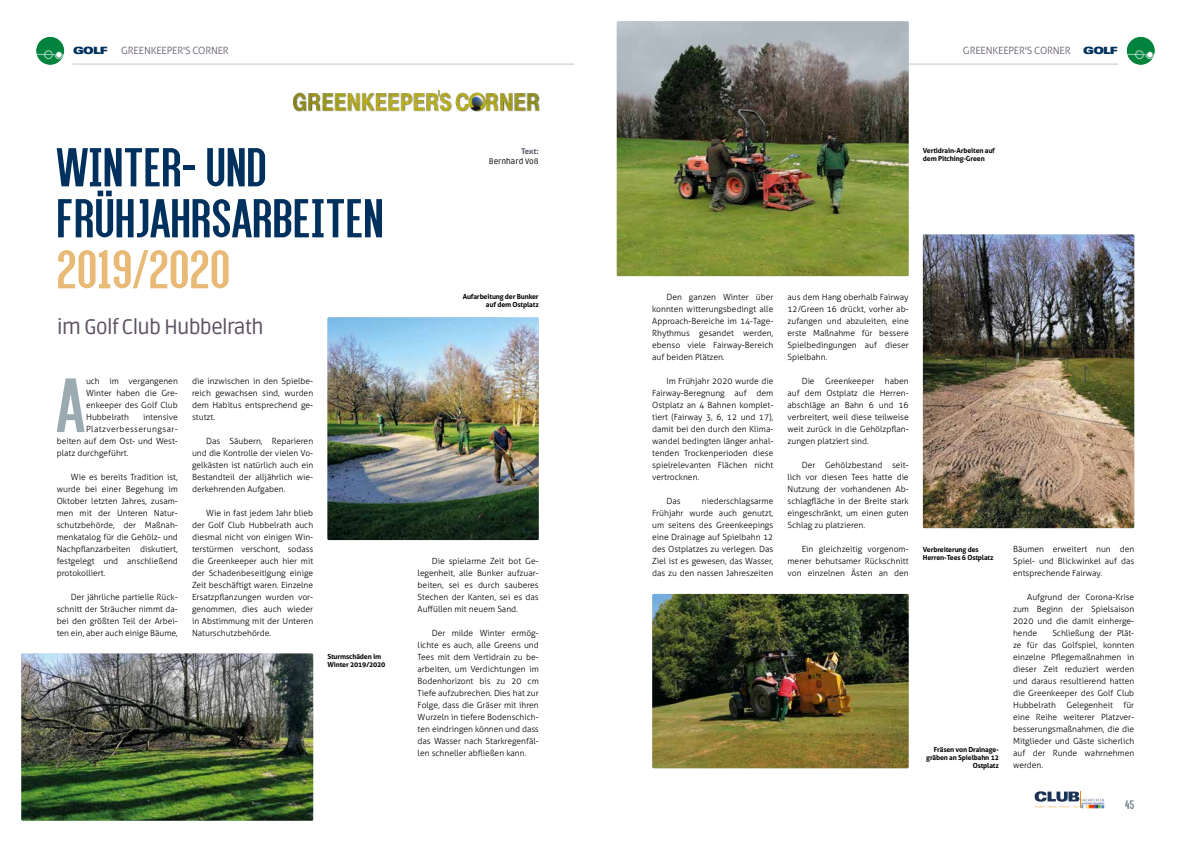
<style>
.page{position:relative;width:1191px;height:842px;background:#fff}
.page>*{position:absolute;margin:0;border:0;box-sizing:border-box;transform-origin:0 0}
.t1{font:81.3px "Alegre Sans";color:#9ba9b1}
.t2{font:58px/51px "Alegre Sans";letter-spacing:.01em;color:#00315e}
.t3{font:58px "Alegre Sans";letter-spacing:.01em;color:#e9ba75}
.t4{font:21px "Ruda";letter-spacing:-.045em;color:#5d5363}
.t5{font:13px "Alegre Sans";color:#6c7c85}
.t6{font:300 10px "Aller";letter-spacing:-.02em;color:#5d5363}
.t7{font:10px "Univers LT Std X Black Ex";letter-spacing:-.075em;color:#00315e}
.t8{font:300 8.5px/12px "Aller";color:#000;text-align:justify}
.t9{font:300 8.5px "Aller";letter-spacing:.05em;color:#000}
.t10{font:8px "Ruda";color:#000}
.t11{font:700 8px "Aller";color:#5d5363}
.t12{font:700 7px/8px "Aller";letter-spacing:-.02em;color:#000}
</style>
<div class="page">
<svg style="left:1034px;top:791px;width:69px;height:17px"></svg>
<svg style="left:36px;top:36px;width:29px;height:29px"></svg>
<img style="left:36px;top:37px;width:28px;height:28px;border-radius:14px">
<div style="left:35px;top:36px;width:30px;height:30px;border:1px solid #fff;border-radius:50%"></div>
<hr style="left:73px;top:64px;width:501px;height:1px;background:#c5c6c6">
<div style="left:293px;top:91px;width:247px;height:21px;background:#000;opacity:.45"></div>
<img style="left:293px;top:91px;width:245px;height:19px">
<img style="left:1126px;top:37px;width:29px;height:28px;border-radius:14px">
<div style="left:1126px;top:36px;width:29px;height:30px;border:1px solid #fff;border-radius:50%"></div>
<hr style="left:617px;top:64px;width:501px;height:1px;background:#c5c6c6">
<img style="left:21px;top:653px;width:292px;height:168px">
<img style="left:617px;top:21px;width:291px;height:255px">
<img style="left:327px;top:317px;width:212px;height:223px">
<img style="left:652px;top:594px;width:256px;height:174px">
<img style="left:923px;top:234px;width:211px;height:294px">
<p class="t7" style="left:73px;top:45px;width:36px">GOLF</p>
<p class="t6" style="left:121px;top:45px;width:109px">GREENKEEPER'S CORNER</p>
<h2 class="t2" style="left:57px;top:140px;width:328px">WINTER- UND<br>FRÜHJAHRSARBEITEN</h2>
<h2 class="t3" style="left:57px;top:234px;width:175px">2019/2020</h2>
<h3 class="t4" style="left:57px;top:315px;width:208px">im Golf Club Hubbelrath</h3>
<h1 class="t1" style="left:57px;top:357px;width:29px">A</h1>
<p class="t8" style="left:86px;top:375px;width:93px">uch im vergangenen Winter haben die Gre&shy;enkeeper des Golf Club Hubbelrath</p>
<p class="t8" style="left:143px;top:411px;width:36px">intensive</p>
<p class="t9" style="left:86px;top:424px;width:93px">Platzverbesserungsar-</p>
<p class="t8" style="left:57px;top:435px;width:123px">beiten auf dem Ost- und West-</p>
<p class="t8" style="left:57px;top:447px;width:73px">platz durchgeführt.</p>
<p class="t8" style="left:57px;top:471px;width:123px;text-indent:14px">Wie es bereits Tradition ist, wurde bei einer Begehung im Oktober letzten Jahres, zusam&shy;men mit der Unteren Natur&shy;schutzbehörde, der Maßnah&shy;menkatalog für die Gehölz- und Nachpflanzarbeiten diskutiert, festgelegt und anschließend protokolliert.</p>
<p class="t8" style="left:57px;top:591px;width:123px;text-indent:14px">Der jährliche partielle Rück&shy;schnitt der Sträucher nimmt da&shy;bei den größten Teil der Arbei&shy;ten ein, aber auch einige Bäume,</p>
<p class="t8" style="left:192px;top:375px;width:123px">die inzwischen in den Spielbe&shy;reich gewachsen sind, wurden dem Habitus entsprechend ge&shy;stutzt.</p>
<p class="t8" style="left:192px;top:435px;width:123px;text-indent:14px">Das Säubern, Reparieren und die Kontrolle der vielen Vo&shy;gelkästen ist natürlich auch ein Bestandteil der alljährlich wie&shy;derkehrenden Aufgaben.</p>
<p class="t8" style="left:192px;top:507px;width:123px;text-indent:14px">Wie in fast jedem Jahr blieb der Golf Club Hubbelrath auch diesmal nicht von einigen Win&shy;terstürmen verschont, sodass die Greenkeeper auch hier mit der Schadenbeseitigung einige Zeit beschäftigt waren. Einzelne Ersatzpflanzungen wurden vor&shy;genommen, dies auch wieder in Abstimmung mit der Unteren Naturschutzbehörde.</p>
<p class="t12" style="left:327px;top:652px;width:60px">Sturmschäden im<br>Winter 2019/2020</p>
<p class="t11" style="left:521px;top:146px;width:19px">Text:</p>
<p class="t10" style="left:489px;top:157px;width:51px">Bernhard Voß</p>
<p class="t12" style="left:463px;top:292px;width:78px;text-align:right">Aufarbeitung der Bunker auf dem Ostplatz</p>
<p class="t8" style="left:417px;top:555px;width:123px;text-indent:14px">Die spielarme Zeit bot Ge&shy;legenheit, alle Bunker aufzuar&shy;beiten, sei es durch sauberes Stechen der Kanten, sei es das Auffüllen mit neuem Sand.</p>
<p class="t8" style="left:417px;top:627px;width:123px;text-indent:14px">Der milde Winter ermög&shy;lichte es auch, alle Greens und Tees mit dem Vertidrain zu be&shy;arbeiten, um Verdichtungen im Bodenhorizont bis zu 20 cm Tiefe aufzubrechen. Dies hat zur Folge, dass die Gräser mit ihren Wurzeln in tiefere Bodenschich&shy;ten eindringen können und dass das Wasser nach Starkregenfäl&shy;len schneller abfließen kann.</p>
<p class="t6" style="left:963px;top:45px;width:109px">GREENKEEPER'S CORNER</p>
<p class="t7" style="left:1083px;top:45px;width:36px">GOLF</p>
<p class="t12" style="left:923px;top:147px;width:74px">Vertidrain-Arbeiten auf dem Pitching-Green</p>
<p class="t8" style="left:652px;top:291px;width:123px;text-indent:14px">Den ganzen Winter über konnten witterungsbedingt alle Approach-Bereiche im 14-Tage-Rhythmus gesandet werden, ebenso viele Fairway-Bereich auf beiden Plätzen.</p>
<p class="t8" style="left:652px;top:375px;width:123px;text-indent:14px">Im Frühjahr 2020 wurde die Fairway-Beregnung auf dem Ostplatz an 4 Bahnen komplet&shy;tiert (Fairway 3, 6, 12 und 17), damit bei den durch den Klima&shy;wandel bedingten länger anhal&shy;tenden Trockenperioden diese spielrelevanten Flächen nicht vertrocknen.</p>
<p class="t8" style="left:666px;top:495px;width:16px">Das</p>
<p class="t8" style="left:652px;top:495px;width:123px;text-indent:50px">niederschlagsarme Frühjahr wurde auch genutzt, um seitens des Greenkeepings eine Drainage auf Spielbahn 12 des Ostplatzes zu verlegen. Das Ziel ist es gewesen, das Wasser, das zu den nassen Jahreszeiten</p>
<p class="t8" style="left:787px;top:291px;width:123px">aus dem Hang oberhalb Fairway 12/Green 16 drückt, vorher ab&shy;zufangen und abzuleiten, eine erste Maßnahme für bessere Spielbedingungen auf dieser Spielbahn.</p>
<p class="t8" style="left:787px;top:375px;width:123px;text-indent:14px">Die Greenkeeper haben auf dem Ostplatz die Herren&shy;abschläge an Bahn 6 und 16 verbreitert, weil diese teilweise weit zurück in die Gehölzpflan&shy;zungen platziert sind.</p>
<p class="t8" style="left:787px;top:459px;width:123px;text-indent:14px">Der Gehölzbestand seit&shy;lich vor diesen Tees hatte die Nutzung der vorhandenen Ab&shy;schlagfläche in der Breite stark eingeschränkt, um einen guten Schlag zu platzieren.</p>
<p class="t8" style="left:787px;top:543px;width:123px;text-indent:14px">Ein gleichzeitig vorgenom&shy;mener behutsamer Rückschnitt von einzelnen Ästen an den</p>
<p class="t12" style="left:923px;top:546px;width:72px">Verbreiterung des<br>Herren-Tees 6 Ostplatz</p>
<p class="t12" style="left:926px;top:746px;width:74px;text-align:right">Fräsen von Drainage&shy;gräben an Spielbahn 12<br>Ostplatz</p>
<p class="t8" style="left:1013px;top:543px;width:123px">Bäumen erweitert nun den Spiel- und Blickwinkel auf das entsprechende Fairway.</p>
<p class="t8" style="left:1013px;top:591px;width:123px;text-indent:14px">Aufgrund der Corona-Krise zum Beginn der Spielsaison 2020 und die damit einherge&shy;hende</p>
<p class="t8" style="left:1013px;top:627px;width:123px;text-indent:39px">Schließung der Plät&shy;ze für das Golfspiel, konnten einzelne Pflegemaßnahmen in dieser Zeit reduziert werden und daraus resultierend hatten die Greenkeeper des Golf Club Hubbelrath Gelegenheit für eine Reihe weiterer Platzver&shy;besserungsmaßnahmen, die die Mitglieder und Gäste sicherlich auf der Runde wahrnehmen werden.</p>
<h3 class="t5" style="left:1125px;top:797px;width:11px">45</h3>
</div>
